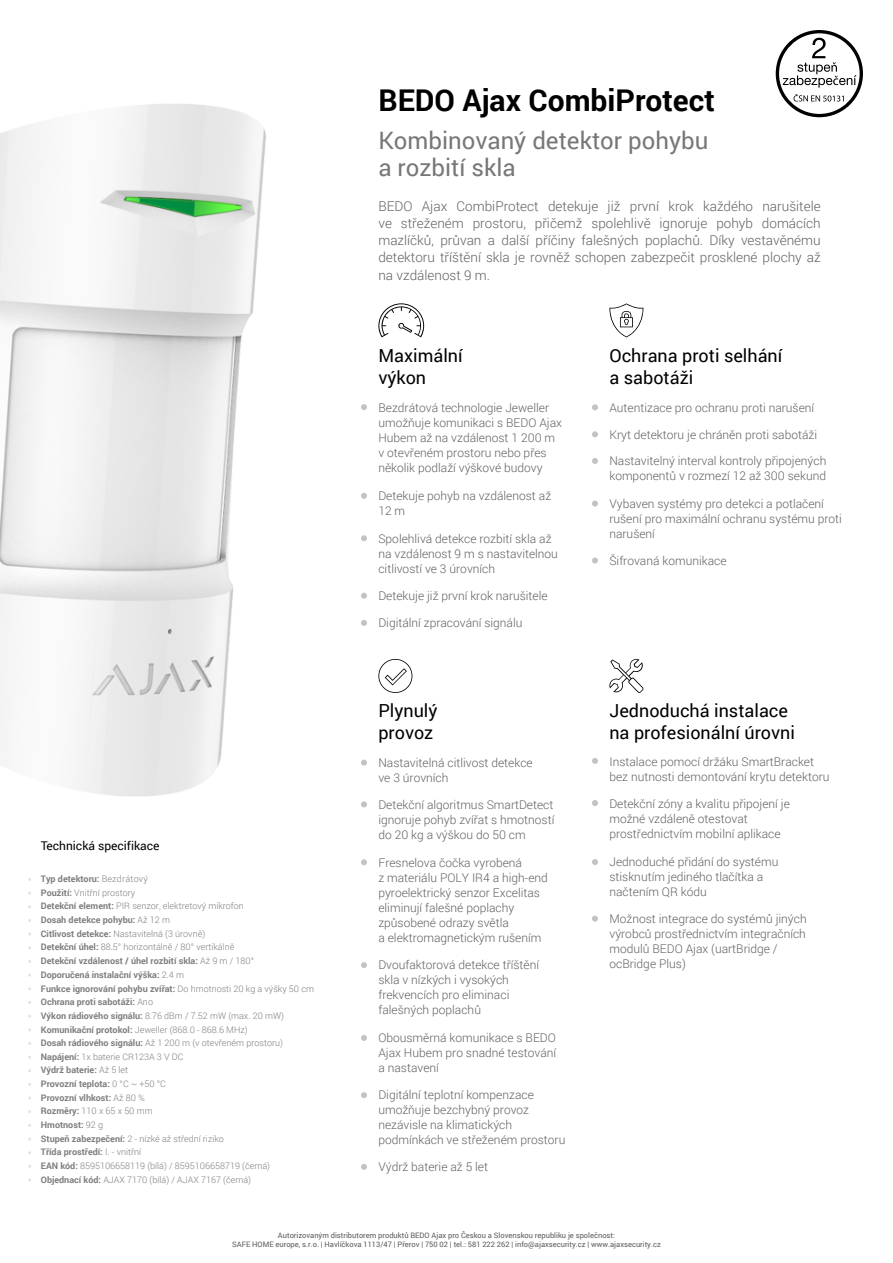
<style>
.page{position:relative;width:893px;height:1263px;background:#fff}
.page>*{position:absolute;margin:0;border:0;box-sizing:border-box;transform-origin:0 0}
.t1{font:700 30px "Roboto";color:#000}
.t2{font:24px/27px "Roboto";color:#777}
.t3{font:18px/21.6px "Roboto";color:#000}
.t4{font:300 13.5px/17.2px "Roboto";color:#616161;text-align:justify}
.t5{font:300 12px/15px "Roboto";color:#616161}
.t6{font:12px "Roboto";color:#000}
.t7{font:700 9px/13.6px "Roboto";color:#7e7e7e}
.t8{font:7.5px/9px "Roboto";color:#595959;text-align:center}
.s1{font-weight:300}
</style>
<div class="page">
<svg style="left:609px;top:659px;width:35px;height:34px"></svg>
<svg style="left:378px;top:303px;width:46px;height:34px"></svg>
<svg style="left:609px;top:303px;width:34px;height:34px"></svg>
<svg style="left:378px;top:659px;width:34px;height:34px"></svg>
<svg style="left:776px;top:30px;width:87px;height:87px"></svg>
<svg style="left:361px;top:1035px;width:6px;height:6px"></svg>
<svg style="left:361px;top:962px;width:6px;height:6px"></svg>
<svg style="left:361px;top:859px;width:6px;height:6px"></svg>
<svg style="left:361px;top:801px;width:6px;height:6px"></svg>
<svg style="left:361px;top:760px;width:6px;height:6px"></svg>
<svg style="left:361px;top:1092px;width:6px;height:6px"></svg>
<svg style="left:361px;top:1164px;width:6px;height:6px"></svg>
<svg style="left:361px;top:404px;width:6px;height:6px"></svg>
<svg style="left:592px;top:404px;width:6px;height:6px"></svg>
<svg style="left:592px;top:431px;width:6px;height:6px"></svg>
<svg style="left:592px;top:458px;width:6px;height:6px"></svg>
<svg style="left:592px;top:501px;width:6px;height:6px"></svg>
<svg style="left:592px;top:557px;width:6px;height:6px"></svg>
<svg style="left:592px;top:758px;width:6px;height:6px"></svg>
<svg style="left:592px;top:800px;width:6px;height:6px"></svg>
<svg style="left:592px;top:859px;width:6px;height:6px"></svg>
<svg style="left:592px;top:916px;width:6px;height:6px"></svg>
<svg style="left:361px;top:493px;width:6px;height:6px"></svg>
<svg style="left:361px;top:535px;width:6px;height:6px"></svg>
<svg style="left:361px;top:593px;width:6px;height:6px"></svg>
<svg style="left:361px;top:620px;width:6px;height:6px"></svg>
<img style="left:0;top:104px;width:265px;height:692px">
<h1 class="t1" style="left:378px;top:79px;width:338px">BEDO Ajax CombiProtect</h1>
<h2 class="t2" style="left:378px;top:126px;width:331px">Kombinovaný detektor pohybu a rozbití skla</h2>
<p class="t4" style="left:378px;top:197px;width:444px">BEDO Ajax CombiProtect detekuje již první krok každého narušitele ve střeženém prostoru, přičemž spolehlivě ignoruje pohyb domácích mazlíčků, průvan a další příčiny falešných poplachů. Díky vestavěnému detektoru tříštění skla je rovněž schopen zabezpečit prosklené plochy až na vzdálenost 9 m.</p>
<p class="t6" style="left:41px;top:838px;width:120px">Technická specifikace</p>
<p class="t7" style="left:41px;top:872px;width:275px">Typ detektoru: <span class="s1">Bezdrátový<br></span>Použití: <span class="s1">Vnitřní prostory<br></span>Detekční element: <span class="s1">PIR senzor, elektretový mikrofon<br></span>Dosah detekce pohybu: <span class="s1">Až 12 m<br></span>Citlivost detekce: <span class="s1">Nastavitelná (3 úrovně)<br></span>Detekční úhel: <span class="s1">88.5° horizontálně / 80° vertikálně<br></span>Detekční vzdálenost / úhel rozbití skla: <span class="s1">Až 9 m / 180°<br></span>Doporučená instalační výška: <span class="s1">2.4 m<br></span>Funkce ignorování pohybu zvířat: <span class="s1">Do hmotnosti 20 kg a výšky 50 cm </span>Ochrana proti sabotáži: <span class="s1">Ano<br></span>Výkon rádiového signálu: <span class="s1">8.76 dBm / 7.52 mW (max. 20 mW)<br></span>Komunikační protokol: <span class="s1">Jeweller (868.0 - 868.6 MHz)<br></span>Dosah rádiového signálu: <span class="s1">Až 1 200 m (v otevřeném prostoru)<br></span>Napájení: <span class="s1">1x baterie CR123A 3 V DC<br></span>Výdrž baterie: <span class="s1">Až 5 let<br></span>Provozní teplota: <span class="s1">0 °C ~ +50 °C<br></span>Provozní vlhkost: <span class="s1">Až 80 %<br></span>Rozměry: <span class="s1">110 x 65 x 50 mm<br></span>Hmotnost: <span class="s1">92 g<br></span>Stupeň zabezpečení: <span class="s1">2 - nízké až střední riziko<br></span>Třída prostředí: <span class="s1">I. - vnitřní<br></span>EAN kód: <span class="s1">8595106658119 (bílá) / 8595106658719 (černá)<br></span>Objednací kód: <span class="s1">AJAX 7170 (bílá) / AJAX 7167 (černá)</span></p>
<h3 class="t3" style="left:378px;top:344px;width:86px">Maximální výkon</h3>
<p class="t5" style="left:378px;top:399px;width:185px">Bezdrátová technologie Jeweller umožňuje komunikaci s BEDO Ajax<br>Hubem až na vzdálenost 1 200 m v otevřeném prostoru nebo přes několik podlaží výškové budovy</p>
<p class="t5" style="left:378px;top:488px;width:174px">Detekuje pohyb na vzdálenost až<br>12 m</p>
<p class="t5" style="left:378px;top:531px;width:181px">Spolehlivá detekce rozbití skla až na vzdálenost 9 m s nastavitelnou citlivostí ve 3 úrovních</p>
<p class="t5" style="left:378px;top:588px;width:171px">Detekuje již první krok narušitele</p>
<p class="t5" style="left:378px;top:615px;width:146px">Digitální zpracování signálu</p>
<h3 class="t3" style="left:378px;top:699px;width:61px">Plynulý provoz</h3>
<p class="t5" style="left:378px;top:755px;width:156px">Nastavitelná citlivost detekce ve 3 úrovních</p>
<p class="t5" style="left:378px;top:797px;width:177px;text-align:justify">Detekční algoritmus SmartDetect ignoruje pohyb zvířat s hmotností do 20 kg a výškou do 50 cm</p>
<p class="t5" style="left:378px;top:855px;width:171px">Fresnelova čočka vyrobená<br>z materiálu POLY IR4 a high-end pyroelektrický senzor Excelitas eliminují falešné poplachy způsobené odrazy světla<br>a elektromagnetickým rušením</p>
<p class="t5" style="left:378px;top:957px;width:162px">Dvoufaktorová detekce tříštění skla v nízkých i vysokých frekvencích pro eliminaci falešných poplachů</p>
<p class="t5" style="left:378px;top:1030px;width:179px;text-align:justify">Obousměrná komunikace s BEDO Ajax Hubem pro snadné testování a nastavení</p>
<p class="t5" style="left:378px;top:1087px;width:188px">Digitální teplotní kompenzace umožňuje bezchybný provoz nezávisle na klimatických podmínkách ve střeženém prostoru</p>
<p class="t5" style="left:378px;top:1159px;width:111px">Výdrž baterie až 5 let</p>
<h3 class="t3" style="left:609px;top:344px;width:174px">Ochrana proti selhání a sabotáži</h3>
<p class="t5" style="left:609px;top:399px;width:206px">Autentizace pro ochranu proti narušení</p>
<p class="t5" style="left:609px;top:427px;width:209px">Kryt detektoru je chráněn proti sabotáži</p>
<p class="t5" style="left:609px;top:453px;width:218px">Nastavitelný interval kontroly připojených komponentů v rozmezí 12 až 300 sekund</p>
<p class="t5" style="left:609px;top:495px;width:234px">Vybaven systémy pro detekci a potlačení rušení pro maximální ochranu systému proti narušení</p>
<p class="t5" style="left:609px;top:553px;width:119px">Šifrovaná komunikace</p>
<h3 class="t3" style="left:609px;top:699px;width:187px">Jednoduchá instalace na profesionální úrovni</h3>
<p class="t5" style="left:609px;top:753px;width:222px">Instalace pomocí držáku SmartBracket bez nutnosti demontování krytu detektoru</p>
<p class="t5" style="left:609px;top:795px;width:182px">Detekční zóny a kvalitu připojení je možné vzdáleně otestovat prostřednictvím mobilní aplikace</p>
<p class="t5" style="left:609px;top:853px;width:170px">Jednoduché přidání do systému stisknutím jediného tlačítka a načtením QR kódu</p>
<p class="t5" style="left:609px;top:911px;width:199px">Možnost integrace do systémů jiných výrobců prostřednictvím integračních modulů BEDO Ajax (uartBridge / ocBridge Plus)</p>
<p class="t8" style="left:232px;top:1231px;width:430px">Autorizovaným distributorem produktů BEDO Ajax pro Českou a Slovenskou republiku je společnost:<br>SAFE HOME europe, s.r.o. | Havlíčkova 1113/47 | Přerov | 750 02 | tel.: 581 222 262 | info@ajaxsecurity.cz | www.ajaxsecurity.cz</p>
</div>
